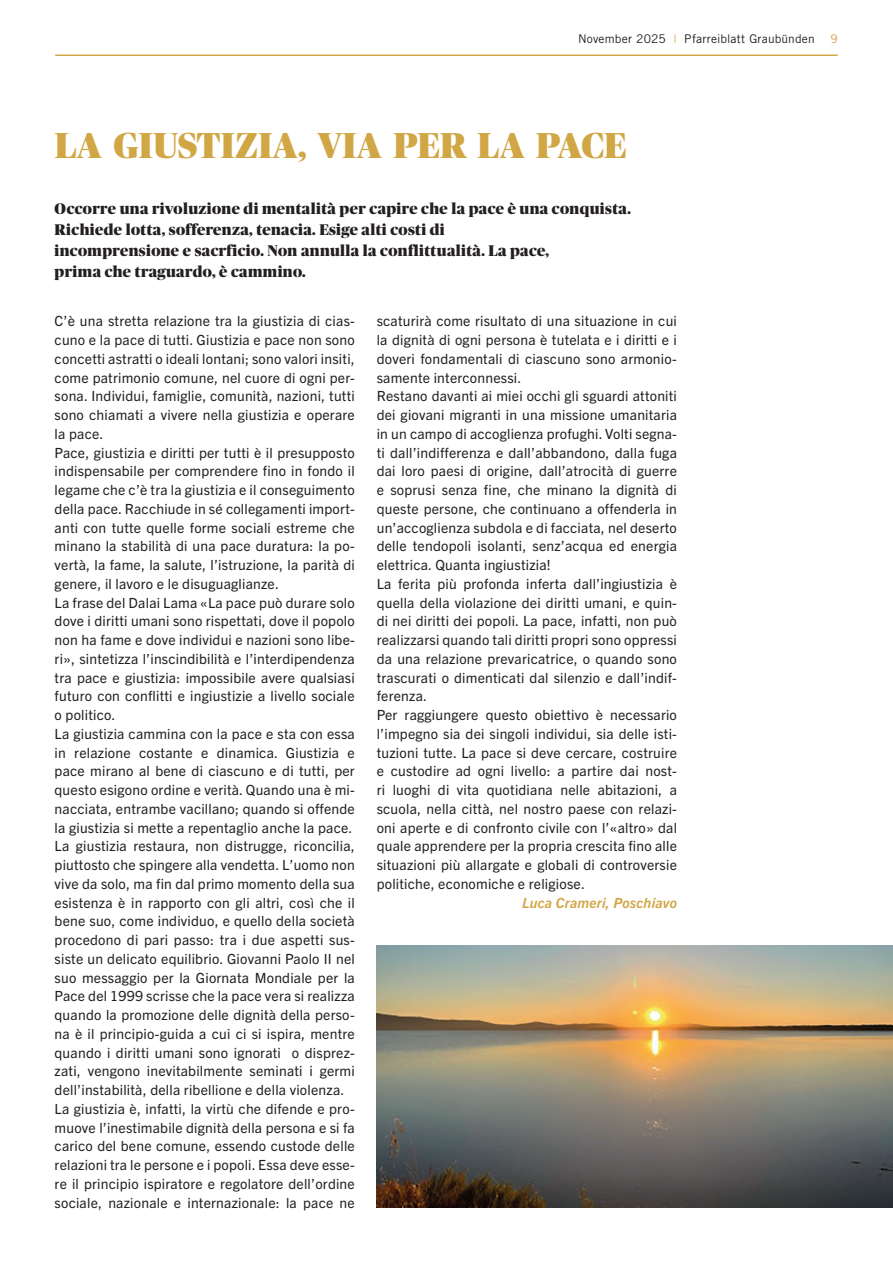
<style>
.page{position:relative;width:893px;height:1263px;background:#fff}
.page>*{position:absolute;margin:0;border:0;box-sizing:border-box;transform-origin:0 0}
.t1{font:900 36px "Publico Banner";letter-spacing:.015em;color:#d1a644}
.t2{font:900 15.3px/21px "Publico Banner";letter-spacing:.025em;color:#231f20}
.t3{font:14.1px/18.8px "Trade Gothic Next LT Pro";letter-spacing:.015em;color:#231f20}
.t4{font:italic 700 14.1px "Trade Gothic Next LT Pro";letter-spacing:.015em;color:#d1a644}
.t5{font:12px "Trade Gothic LT Std";letter-spacing:.015em;color:#231f20}
.t6{font:12px "Trade Gothic LT Std";color:#d1a644}
.s1{color:#d1a644}
</style>
<div class="page">
<hr style="left:55px;top:55px;width:783px;height:1px;background:#d1a644">
<img style="left:377px;top:945px;width:516px;height:263px">
<p class="t5" style="left:578px;top:31px;width:238px">November 2025 <span class="s1">|</span> Pfarreiblatt Graubünden</p>
<p class="t6" style="left:830px;top:31px;width:9px">9</p>
<h1 class="t1" style="left:55px;top:125px;width:573px">LA GIUSTIZIA, VIA PER LA PACE</h1>
<p class="t2" style="left:55px;top:198px;width:578px">Occorre una rivoluzione di mentalità per capire che la pace è una conquista.<br>Richiede lotta, sofferenza, tenacia. Esige alti costi di<br>incomprensione e sacrficio. Non annulla la conflittualità. La pace,<br>prima che traguardo, è cammino.</p>
<p class="t3" style="left:55px;top:311px;width:302px">C’è una stretta relazione tra la giustizia di cias&shy;cuno e la pace di tutti. Giustizia e pace non sono concetti astratti o ideali lontani; sono valori insiti, come patrimonio comune, nel cuore di ogni per&shy;sona. Individui, famiglie, comunità, nazioni, tutti sono chiamati a vivere nella giustizia e operare la pace.<br>Pace, giustizia e diritti per tutti è il presupposto indispensabile per comprendere fino in fondo il legame che c’è tra la giustizia e il conseguimento della pace. Racchiude in sé collegamenti import&shy;anti con tutte quelle forme sociali estreme che minano la stabilità di una pace duratura: la po&shy;vertà, la fame, la salute, l’istruzione, la parità di genere, il lavoro e le disuguaglianze.<br>La frase del Dalai Lama «La pace può durare solo dove i diritti umani sono rispettati, dove il popolo non ha fame e dove individui e nazioni sono libe&shy;ri», sintetizza l’inscindibilità e l’interdipendenza tra pace e giustizia: impossibile avere qualsiasi futuro con conflitti e ingiustizie a livello sociale o politico.<br>La giustizia cammina con la pace e sta con essa in relazione costante e dinamica. Giustizia e pace mirano al bene di ciascuno e di tutti, per questo esigono ordine e verità. Quando una è mi&shy;nacciata, entrambe vacillano; quando si offende la giustizia si mette a repentaglio anche la pace.<br>La giustizia restaura, non distrugge, riconcilia, piuttosto che spingere alla vendetta. L’uomo non vive da solo, ma fin dal primo momento della sua esistenza è in rapporto con gli altri, così che il bene suo, come individuo, e quello della società procedono di pari passo: tra i due aspetti sus&shy;siste un delicato equilibrio. Giovanni Paolo II nel suo messaggio per la Giornata Mondiale per la Pace del 1999 scrisse che la pace vera si realizza quando la promozione delle dignità della perso&shy;na è il principio-guida a cui ci si ispira, mentre quando i diritti umani sono ignorati o disprez&shy;zati, vengono inevitabilmente seminati i germi dell’instabilità, della ribellione e della violenza.<br>La giustizia è, infatti, la virtù che difende e pro&shy;muove l’inestimabile dignità della persona e si fa carico del bene comune, essendo custode delle relazioni tra le persone e i popoli. Essa deve esse&shy;re il principio ispiratore e regolatore dell’ordine sociale, nazionale e internazionale: la pace ne</p>
<p class="t3" style="left:377px;top:311px;width:302px">scaturirà come risultato di una situazione in cui la dignità di ogni persona è tutelata e i diritti e i doveri fondamentali di ciascuno sono armonio&shy;samente interconnessi.<br>Restano davanti ai miei occhi gli sguardi attoniti dei giovani migranti in una missione umanitaria in un campo di accoglienza profughi. Volti segna&shy;ti dall’indifferenza e dall’abbandono, dalla fuga dai loro paesi di origine, dall’atrocità di guerre e soprusi senza fine, che minano la dignità di queste persone, che continuano a offenderla in un’accoglienza subdola e di facciata, nel deserto delle tendopoli isolanti, senz’acqua ed energia elettrica. Quanta ingiustizia!<br>La ferita più profonda inferta dall’ingiustizia è quella della violazione dei diritti umani, e quin&shy;di nei diritti dei popoli. La pace, infatti, non può realizzarsi quando tali diritti propri sono oppressi da una relazione prevaricatrice, o quando sono trascurati o dimenticati dal silenzio e dall’indif&shy;ferenza.<br>Per raggiungere questo obiettivo è necessario l’impegno sia dei singoli individui, sia delle isti&shy;tuzioni tutte. La pace si deve cercare, costruire e custodire ad ogni livello: a partire dai nost&shy;ri luoghi di vita quotidiana nelle abitazioni, a scuola, nella città, nel nostro paese con relazi&shy;oni aperte e di confronto civile con l’«altro» dal quale apprendere per la propria crescita fino alle situazioni più allargate e globali di controversie politiche, economiche e religiose.</p>
<p class="t4" style="left:522px;top:893px;width:156px">Luca Crameri, Poschiavo</p>
</div>
